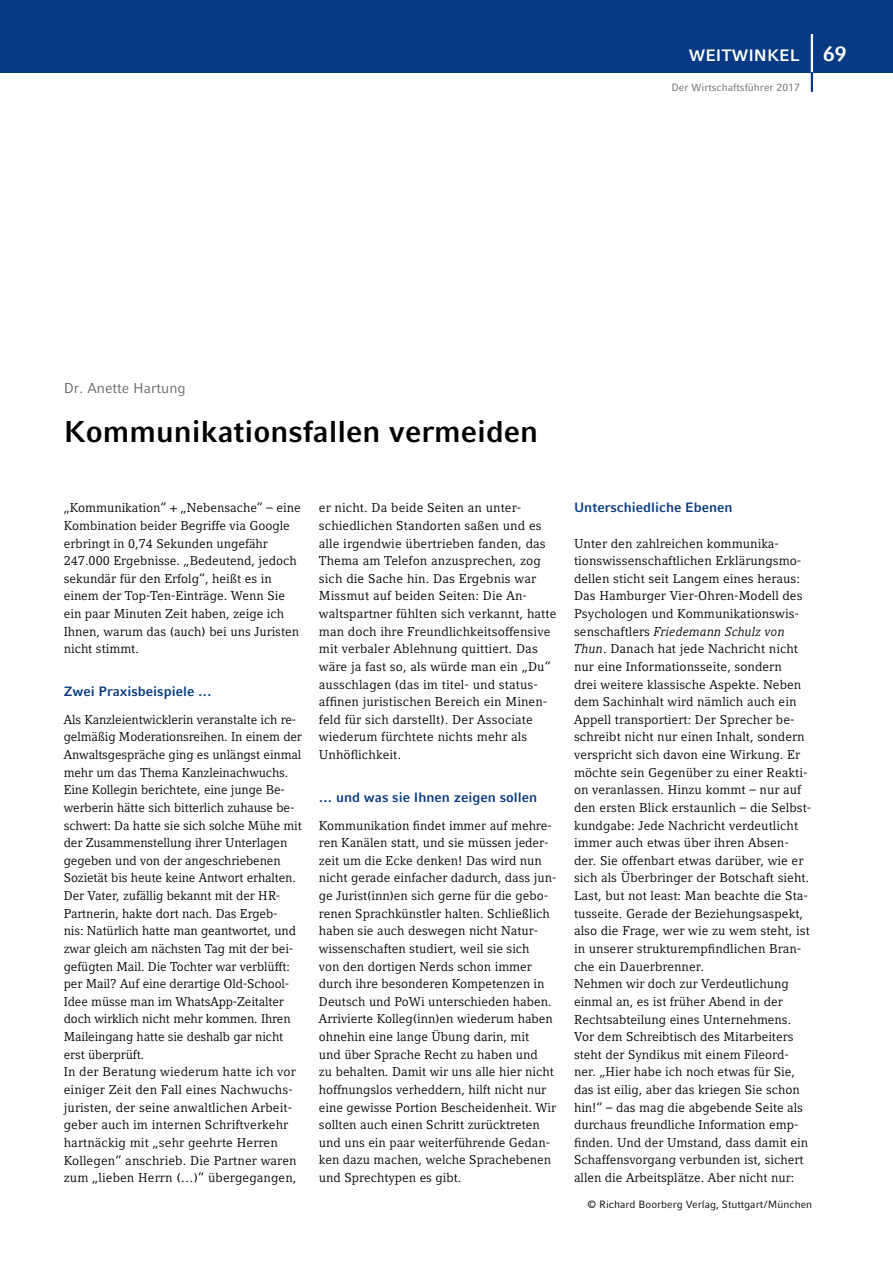
<style>
.page{position:relative;width:893px;height:1263px;background:#fff}
.page>*{position:absolute;margin:0;border:0;box-sizing:border-box;transform-origin:0 0}
.t1{font:700 30px "Compatil Fact LT Pro";color:#000}
.t2{font:700 21px "Compatil Fact LT Pro";color:#fff}
.t3{font:700 16.5px "Compatil Fact LT Pro";color:#fff}
.t4{font:14.25px "Compatil Fact LT Pro";color:#676767}
.t5{font:700 13.5px "Compatil Fact LT Pro";color:#073a82}
.t6{font:12.75px/17.5px "Compatil Letter LT Pro";color:#000}
.t7{font:10.5px "Compatil Fact LT Pro";color:#000}
.t8{font:10.5px "Compatil Fact LT Pro";color:#676767}
.s1{font-style:italic}
</style>
<div class="page">
<div style="left:0;top:0;width:893px;height:72px;background:#073a82"></div>
<hr style="left:811px;top:34px;width:2px;height:38px;background:#fff">
<hr style="left:811px;top:72px;width:2px;height:20px;background:#073a82">
<p class="t3" style="left:689px;top:46px;width:28px">Weitwinkel</p>
<h2 class="t2" style="left:823px;top:42px;width:25px">69</h2>
<p class="t8" style="left:671px;top:81px;width:130px">Der Wirtschaftsführer 2017</p>
<p class="t4" style="left:64px;top:380px;width:123px">Dr. Anette Hartung</p>
<h1 class="t1" style="left:64px;top:414px;width:476px">Kommunikationsfallen vermeiden</h1>
<p class="t6" style="left:64px;top:499px;width:238px">„Kommunikation“ + „Nebensache“ – eine Kombination beider Begriffe via Google erbringt in 0,74 Sekunden ungefähr 247.000 Ergebnisse. „Bedeutend, jedoch sekundär für den Erfolg“, heißt es in einem der Top-Ten-Einträge. Wenn Sie ein paar Minuten Zeit haben, zeige ich Ihnen, warum das (auch) bei uns Juristen nicht stimmt.</p>
<p class="t5" style="left:64px;top:684px;width:149px">Zwei Praxisbeispiele …</p>
<p class="t6" style="left:64px;top:711px;width:240px">Als Kanzleientwicklerin veranstalte ich re&shy;gelmäßig Moderationsreihen. In einem der Anwaltsgespräche ging es unlängst einmal mehr um das Thema Kanzleinachwuchs.<br>Eine Kollegin berichtete, eine junge Be&shy;werberin hätte sich bitterlich zuhause be&shy;schwert: Da hatte sie sich solche Mühe mit der Zusammenstellung ihrer Unterlagen gegeben und von der angeschriebenen Sozietät bis heute keine Antwort erhalten.<br>Der Vater, zufällig bekannt mit der HR-Partnerin, hakte dort nach. Das Ergeb-<br>nis: Natürlich hatte man geantwortet, und zwar gleich am nächsten Tag mit der bei&shy;gefügten Mail. Die Tochter war verblüfft: per Mail? Auf eine derartige Old-School-Idee müsse man im WhatsApp-Zeitalter doch wirklich nicht mehr kommen. Ihren Maileingang hatte sie deshalb gar nicht erst überprüft.<br>In der Beratung wiederum hatte ich vor einiger Zeit den Fall eines Nachwuchs&shy;juristen, der seine anwaltlichen Arbeit&shy;geber auch im internen Schriftverkehr hartnäckig mit „sehr geehrte Herren Kollegen“ anschrieb. Die Partner waren zum „lieben Herrn (…)“ übergegangen,</p>
<p class="t6" style="left:319px;top:499px;width:239px">er nicht. Da beide Seiten an unter&shy;schiedlichen Standorten saßen und es alle irgendwie übertrieben fanden, das Thema am Telefon anzusprechen, zog sich die Sache hin. Das Ergebnis war Missmut auf beiden Seiten: Die An&shy;waltspartner fühlten sich verkannt, hatte man doch ihre Freundlichkeitsoffensive mit verbaler Ablehnung quittiert. Das wäre ja fast so, als würde man ein „Du“ ausschlagen (das im titel- und status&shy;affinen juristischen Bereich ein Minen&shy;feld für sich darstellt). Der Associate wiederum fürchtete nichts mehr als Unhöflichkeit.</p>
<p class="t5" style="left:319px;top:789px;width:220px">… und was sie Ihnen zeigen sollen</p>
<p class="t6" style="left:319px;top:816px;width:239px">Kommunikation findet immer auf mehre&shy;ren Kanälen statt, und sie müssen jeder&shy;zeit um die Ecke denken! Das wird nun nicht gerade einfacher dadurch, dass jun&shy;ge Jurist(inn)en sich gerne für die gebo&shy;renen Sprachkünstler halten. Schließlich haben sie auch deswegen nicht Natur&shy;wissenschaften studiert, weil sie sich<br>von den dortigen Nerds schon immer durch ihre besonderen Kompetenzen in Deutsch und PoWi unterschieden haben.<br>Arrivierte Kolleg(inn)en wiederum haben ohnehin eine lange Übung darin, mit<br>und über Sprache Recht zu haben und<br>zu behalten. Damit wir uns alle hier nicht hoffnungslos verheddern, hilft nicht nur eine gewisse Portion Bescheidenheit. Wir sollten auch einen Schritt zurücktreten und uns ein paar weiterführende Gedan&shy;ken dazu machen, welche Sprachebenen und Sprechtypen es gibt.</p>
<p class="t5" style="left:574px;top:500px;width:160px">Unterschiedliche Ebenen</p>
<p class="t6" style="left:574px;top:534px;width:239px">Unter den zahlreichen kommunika&shy;tionswissenschaftlichen Erklärungsmo&shy;dellen sticht seit Langem eines heraus:<br>Das Hamburger Vier-Ohren-Modell des Psychologen und Kommunikationswis&shy;senschaftlers <span class="s1">Friedemann Schulz von Thun</span>. Danach hat jede Nachricht nicht nur eine Informationsseite, sondern<br>drei weitere klassische Aspekte. Neben dem Sachinhalt wird nämlich auch ein Appell transportiert: Der Sprecher be&shy;schreibt nicht nur einen Inhalt, sondern verspricht sich davon eine Wirkung. Er möchte sein Gegenüber zu einer Reakti&shy;on veranlassen. Hinzu kommt – nur auf den ersten Blick erstaunlich – die Selbst&shy;kundgabe: Jede Nachricht verdeutlicht immer auch etwas über ihren Absen&shy;der. Sie offenbart etwas darüber, wie er sich als Überbringer der Botschaft sieht.<br>Last, but not least: Man beachte die Sta&shy;tusseite. Gerade der Beziehungsaspekt, also die Frage, wer wie zu wem steht, ist in unserer strukturempfindlichen Bran&shy;che ein Dauerbrenner.<br>Nehmen wir doch zur Verdeutlichung einmal an, es ist früher Abend in der Rechtsabteilung eines Unternehmens.<br>Vor dem Schreibtisch des Mitarbeiters steht der Syndikus mit einem Fileord&shy;ner. „Hier habe ich noch etwas für Sie, das ist eilig, aber das kriegen Sie schon hin!“ – das mag die abgebende Seite als durchaus freundliche Information emp&shy;finden. Und der Umstand, dass damit ein Schaffensvorgang verbunden ist, sichert allen die Arbeitsplätze. Aber nicht nur:</p>
<p class="t7" style="left:587px;top:1198px;width:226px">© Richard Boorberg Verlag, Stuttgart/München</p>
</div>
